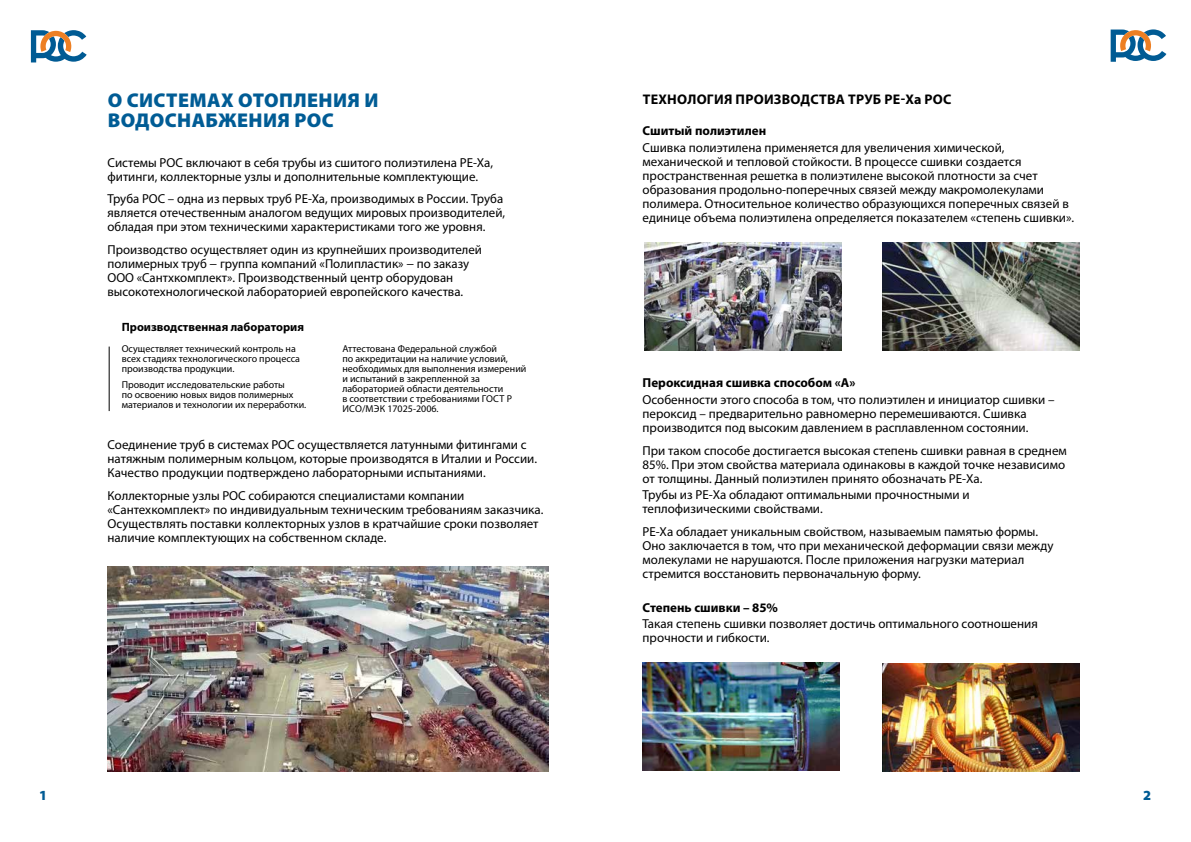
<style>
.page{position:relative;width:1191px;height:842px;background:#fff}
.page>*{position:absolute;margin:0;border:0;box-sizing:border-box;transform-origin:0 0}
.t1{font:900 20px/20px "Myriad Pro";letter-spacing:.02em;color:#005c95}
.t2{font:700 14px "Myriad Pro";letter-spacing:.02em;color:#000}
.t3{font:900 14px "Myriad Pro";color:#005b94}
.t4{font:13px/14px "Myriad Pro";color:#000}
.t5{font:700 13px "Myriad Pro";color:#000}
.t6{font:700 12px "Myriad Pro";color:#000}
.t7{font:10px/10px "Myriad Pro";color:#000}
</style>
<div class="page">
<svg style="left:31px;top:30px;width:56px;height:32px"></svg>
<svg style="left:1110px;top:29px;width:56px;height:33px"></svg>
<img style="left:883px;top:242px;width:196px;height:108px">
<img style="left:883px;top:664px;width:196px;height:107px">
<img style="left:108px;top:566px;width:440px;height:205px">
<hr style="left:109px;top:347px;width:1px;height:64px;background:#000">
<img style="left:645px;top:243px;width:196px;height:107px">
<img style="left:642px;top:662px;width:197px;height:108px">
<h1 class="t1" style="left:108px;top:91px;width:272px">О СИСТЕМАХ ОТОПЛЕНИЯ И<br>ВОДОСНАБЖЕНИЯ РОС</h1>
<p class="t4" style="left:107px;top:155px;width:387px">Системы РОС включают в себя трубы из сшитого полиэтилена PE-Xa, фитинги, коллекторные узлы и дополнительные комплектующие.</p>
<p class="t4" style="left:107px;top:192px;width:399px">Труба РОС – одна из первых труб PE-Xa, производимых в России. Труба является отечественным аналогом ведущих мировых производителей, обладая при этом техническими характеристиками того же уровня.</p>
<p class="t4" style="left:107px;top:242px;width:376px">Производство осуществляет один из крупнейших производителей полимерных труб − группа компаний «Полипластик» − по заказу ООО «Сантхкомплект». Производственный центр оборудован высокотехнологической лабораторией европейского качества.</p>
<p class="t6" style="left:122px;top:319px;width:184px">Производственная лаборатория</p>
<p class="t7" style="left:122px;top:344px;width:180px">Осуществляет технический контроль на всех стадиях технологического процесса производства продукции.</p>
<p class="t7" style="left:122px;top:379px;width:186px">Проводит исследовательские работы<br>по освоению новых видов полимерных материалов и технологии их переработки.</p>
<p class="t7" style="left:342px;top:344px;width:185px">Аттестована Федеральной службой<br>по аккредитации на наличие условий, необходимых для выполнения измерений и испытаний в закрепленной за лабораторией области деятельности<br>в соответствии с требованиями ГОСТ Р ИСО/МЭК 17025-2006.</p>
<p class="t4" style="left:107px;top:437px;width:431px">Соединение труб в системах РОС осуществляется латунными фитингами с натяжным полимерным кольцом, которые производятся в Италии и России.<br>Качество продукции подтверждено лабораторными испытаниями.</p>
<p class="t4" style="left:107px;top:488px;width:437px">Коллекторные узлы РОС собираются специалистами компании «Сантехкомплект» по индивидуальным техническим требованиям заказчика.<br>Осуществлять поставки коллекторных узлов в кратчайшие сроки позволяет наличие комплектующих на собственном складе.</p>
<p class="t2" style="left:642px;top:90px;width:310px">ТЕХНОЛОГИЯ ПРОИЗВОДСТВА ТРУБ PE-Xа РОС</p>
<p class="t5" style="left:642px;top:122px;width:125px">Сшитый полиэтилен</p>
<p class="t4" style="left:642px;top:140px;width:433px">Сшивка полиэтилена применяется для увеличения химической, механической и тепловой стойкости. В процессе сшивки создается пространственная решетка в полиэтилене высокой плотности за счет образования продольно-поперечных связей между макромолекулами полимера. Относительное количество образующихся поперечных связей в единице объема полиэтилена определяется показателем «степень сшивки».</p>
<p class="t5" style="left:642px;top:374px;width:214px">Пероксидная сшивка способом «А»</p>
<p class="t4" style="left:642px;top:392px;width:413px">Особенности этого способа в том, что полиэтилен и инициатор сшивки – пероксид – предварительно равномерно перемешиваются. Сшивка производится под высоким давлением в расплавленном состоянии.</p>
<p class="t4" style="left:642px;top:443px;width:426px">При таком способе достигается высокая степень сшивки равная в среднем<br>85%. При этом свойства материала одинаковы в каждой точке независимо от толщины. Данный полиэтилен принято обозначать РE-Ха.</p>
<p class="t4" style="left:642px;top:488px;width:328px">Трубы из РE-Ха обладают оптимальными прочностными и теплофизическими свойствами.</p>
<p class="t4" style="left:642px;top:524px;width:412px">PE-Xа обладает уникальным свойством, называемым памятью формы.<br>Оно заключается в том, что при механической деформации связи между молекулами не нарушаются. После приложения нагрузки материал стремится восстановить первоначальную форму.</p>
<p class="t5" style="left:642px;top:599px;width:137px">Степень сшивки – 85%</p>
<p class="t4" style="left:642px;top:617px;width:397px">Такая степень сшивки позволяет достичь оптимального соотношения прочности и гибкости.</p>
<p class="t3" style="left:39px;top:787px;width:10px">1</p>
<p class="t3" style="left:1143px;top:787px;width:10px">2</p>
</div>
